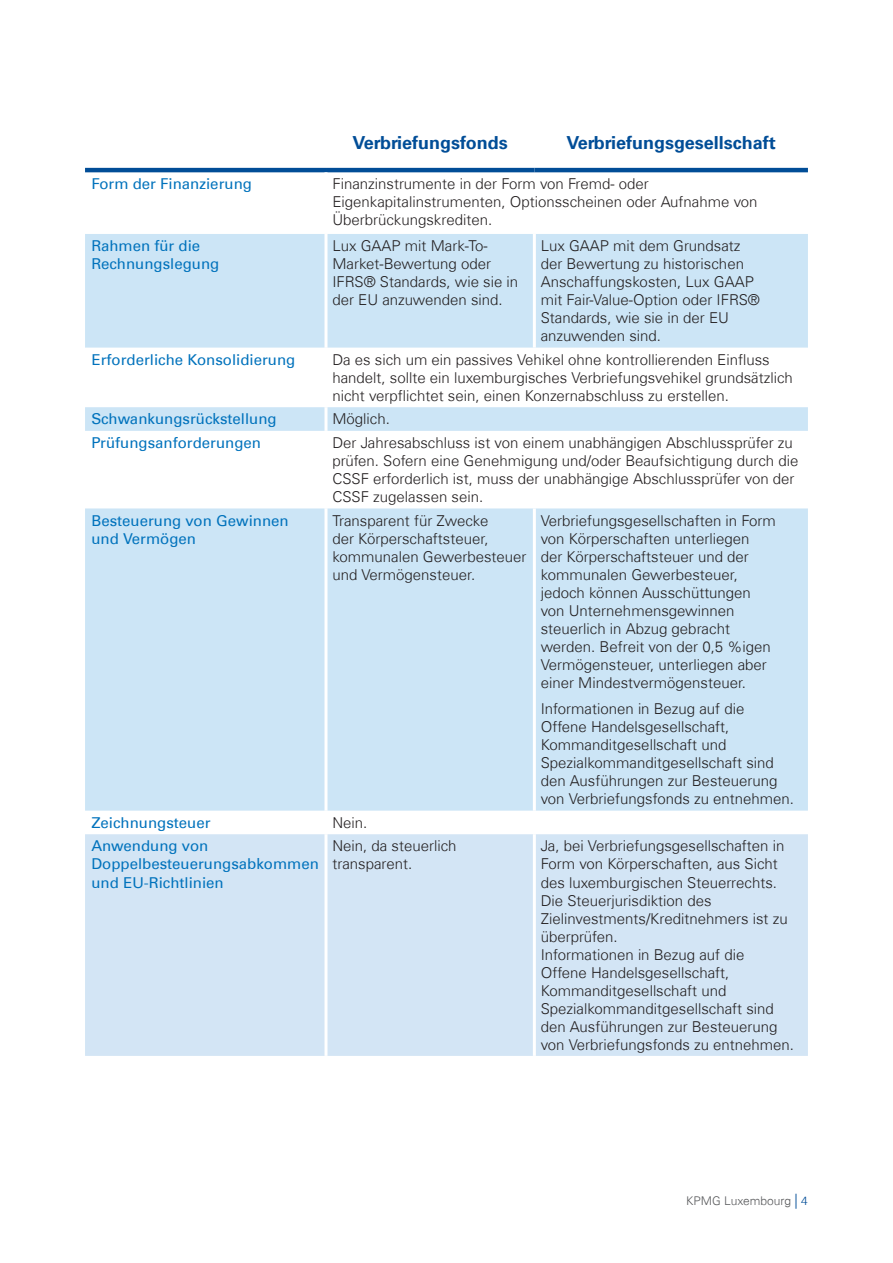
<style>
.page{position:relative;width:893px;height:1263px;background:#fff}
.page>*{position:absolute;margin:0;border:0;box-sizing:border-box;transform-origin:0 0}
.t1{font:700 18px "Universfor KPMG";color:#014d97}
.t2{font:300 15px/18px "Universfor KPMG";color:#231f20}
.t3{font:15px/18px "Universfor KPMG";color:#0072bc}
.t4{font:300 12px "Univers 45";color:#57585a}
.s1{font-size:15px;color:#014d97}
.s2{color:#014d97}
</style>
<div class="page">
<svg style="left:85px;top:234px;width:723px;height:577px;fill:#cce5f6"></svg>
<div style="left:85px;top:834px;width:723px;height:222px;background:#d3e5f5"></div>
<hr style="left:85px;top:168px;width:241px;height:4px;background:#014d97">
<hr style="left:326px;top:168px;width:208px;height:4px;background:#014d97">
<hr style="left:534px;top:168px;width:274px;height:4px;background:#014d97">
<hr style="left:324px;top:234px;width:3px;height:114px;background:#fff">
<hr style="left:533px;top:234px;width:3px;height:114px;background:#fff">
<hr style="left:324px;top:348px;width:3px;height:59px;background:#fff">
<hr style="left:324px;top:407px;width:3px;height:24px;background:#fff">
<hr style="left:324px;top:431px;width:3px;height:77px;background:#fff">
<hr style="left:324px;top:508px;width:3px;height:303px;background:#fff">
<hr style="left:533px;top:508px;width:3px;height:303px;background:#fff">
<hr style="left:324px;top:834px;width:3px;height:222px;background:#fff">
<hr style="left:533px;top:834px;width:3px;height:222px;background:#fff">
<p class="t1" style="left:352px;top:132px;width:157px">Verbriefungsfonds</p>
<p class="t1" style="left:566px;top:132px;width:211px">Verbriefungsgesellschaft</p>
<p class="t3" style="left:91px;top:175px;width:162px">Form der Finanzierung</p>
<p class="t2" style="left:332px;top:175px;width:427px">Finanzinstrumente in der Form von Fremd- oder<br>Eigenkapitalinstrumenten, Optionsscheinen oder Aufnahme von<br>Überbrückungskrediten.</p>
<p class="t3" style="left:91px;top:237px;width:130px">Rahmen für die<br>Rechnungslegung</p>
<p class="t2" style="left:332px;top:237px;width:187px">Lux GAAP mit Mark-To-<br>Market-Bewertung oder<br>IFRS® Standards, wie sie in der EU anzuwenden sind.</p>
<p class="t2" style="left:541px;top:237px;width:221px">Lux GAAP mit dem Grundsatz der Bewertung zu historischen<br>Anschaffungskosten, Lux GAAP mit Fair-Value-Option oder IFRS®<br>Standards, wie sie in der EU anzuwenden sind.</p>
<p class="t3" style="left:91px;top:350px;width:205px">Erforderliche Konsolidierung</p>
<p class="t2" style="left:332px;top:350px;width:462px">Da es sich um ein passives Vehikel ohne kontrollierenden Einfluss handelt, sollte ein luxemburgisches Verbriefungsvehikel grundsätzlich nicht verpflichtet sein, einen Konzernabschluss zu erstellen.</p>
<p class="t3" style="left:91px;top:410px;width:187px">Schwankungsrückstellung</p>
<p class="t2" style="left:332px;top:410px;width:59px">Möglich.</p>
<p class="t3" style="left:91px;top:434px;width:171px">Prüfungsanforderungen</p>
<p class="t2" style="left:332px;top:434px;width:468px">Der Jahresabschluss ist von einem unabhängigen Abschlussprüfer zu prüfen. Sofern eine Genehmigung und/oder Beaufsichtigung durch die CSSF erforderlich ist, muss der unabhängige Abschlussprüfer von der CSSF zugelassen sein.</p>
<p class="t3" style="left:91px;top:511px;width:199px">Besteuerung von Gewinnen und Vermögen</p>
<p class="t2" style="left:332px;top:511px;width:196px">Transparent für Zwecke<br>der Körperschaftsteuer, kommunalen Gewerbesteuer und Vermögensteuer.</p>
<p class="t2" style="left:541px;top:511px;width:237px">Verbriefungsgesellschaften in Form von Körperschaften unterliegen<br>der Körperschaftsteuer und der kommunalen Gewerbesteuer, jedoch können Ausschüttungen von Unternehmensgewinnen steuerlich in Abzug gebracht werden. Befreit von der 0,5 %igen<br>Vermögensteuer, unterliegen aber einer Mindestvermögensteuer.</p>
<p class="t2" style="left:541px;top:700px;width:255px">Informationen in Bezug auf die Offene Handelsgesellschaft, Kommanditgesellschaft und Spezialkommanditgesellschaft sind den Ausführungen zur Besteuerung von Verbriefungsfonds zu entnehmen.</p>
<p class="t3" style="left:91px;top:813px;width:121px">Zeichnungsteuer</p>
<p class="t2" style="left:332px;top:813px;width:37px">Nein.</p>
<p class="t3" style="left:91px;top:837px;width:229px">Anwendung von<br>Doppelbesteuerungsabkommen und EU-Richtlinien</p>
<p class="t2" style="left:332px;top:837px;width:126px">Nein, da steuerlich transparent.</p>
<p class="t2" style="left:541px;top:837px;width:255px">Ja, bei Verbriefungsgesellschaften in<br>Form von Körperschaften, aus Sicht des luxemburgischen Steuerrechts.<br>Die Steuerjurisdiktion des<br>Zielinvestments/Kreditnehmers ist zu überprüfen.<br>Informationen in Bezug auf die<br>Offene Handelsgesellschaft,<br>Kommanditgesellschaft und<br>Spezialkommanditgesellschaft sind den Ausführungen zur Besteuerung von Verbriefungsfonds zu entnehmen.</p>
<p class="t4" style="left:686px;top:1193px;width:123px">KPMG Luxembourg <span class="s1">|</span> <span class="s2">4</span></p>
</div>
